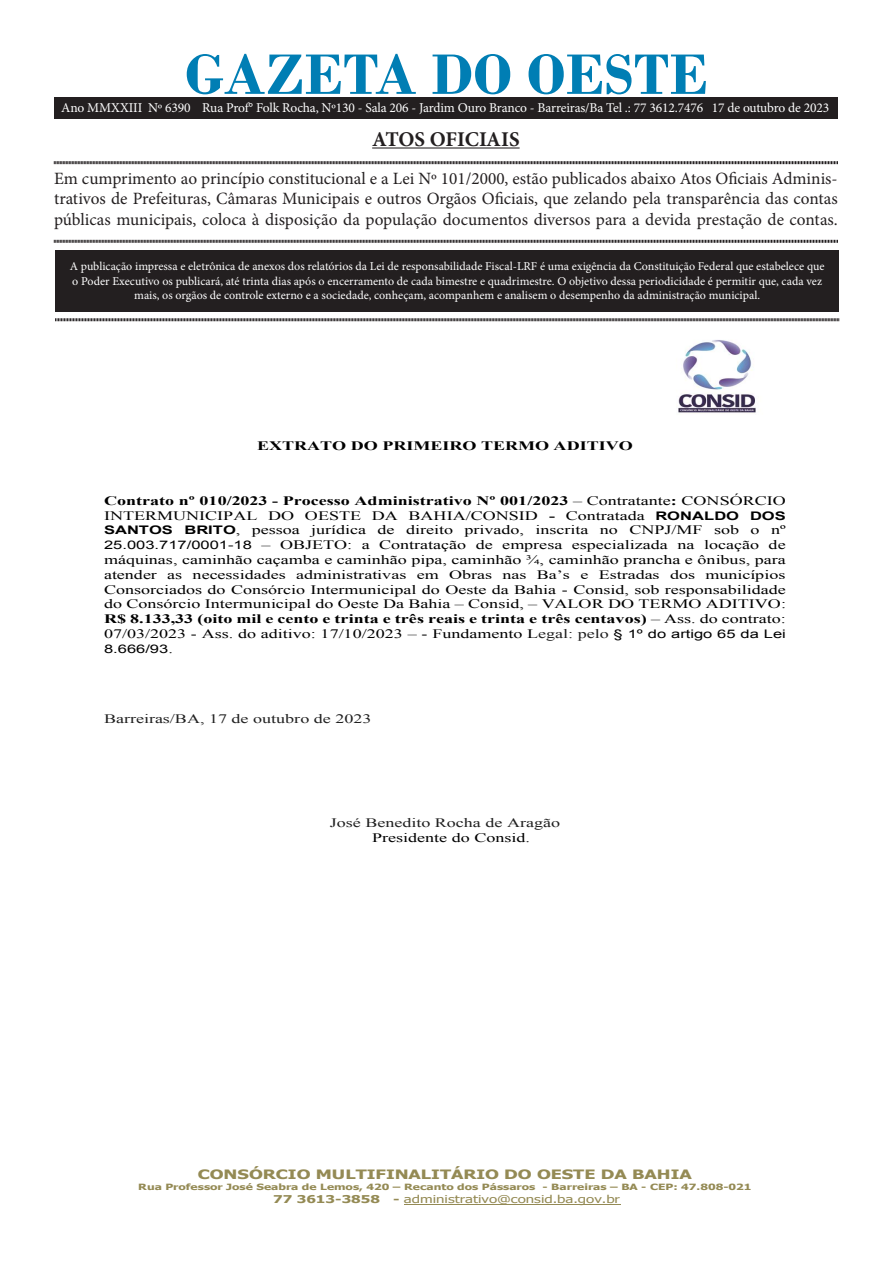
<style>
.page{position:relative;width:893px;height:1263px;background:#fff}
.page>*{position:absolute;margin:0;border:0;box-sizing:border-box;transform-origin:0 0}
.t1{font:700 60px "Bodoni";color:#007eb4}
.t2{font:700 21px "Minion Pro";letter-spacing:-.005em;color:#231f20}
.t3{font:17.25px/20.7px "Minion Pro";color:#231f20;text-align:justify}
.t4{font:13.5px "Minion Pro";letter-spacing:-.01em;color:#fff}
.t5{font:12.9px/14.9px "Times New Roman";color:#000;text-align:justify;scale:1.4 1}
.t6{font:12.9px/14.9px "Times New Roman";color:#202020;scale:1.4 1}
.t7{font:700 12.9px "Tahoma";color:#948a54;scale:1.4 1}
.t8{font:700 12.9px "Times New Roman";color:#000;scale:1.4 1}
.t9{font:12px/14.4px "Minion Pro";color:#fff;text-align:center}
.t10{font:11.85px "Arial";color:#000;scale:1.4 1}
.t11{font:10.8px "Tahoma";color:#948a54;scale:1.4 1}
.t12{font:700 8.55px "Tahoma";color:#948a54;scale:1.4 1}
.s1{font-weight:700}
.s2{font-family:"Arial";font-weight:700;font-size:11.85px}
.s3{font-family:"Arial";font-size:11.85px}
.s4{color:#202020}
.s5{font-family:"Times New Roman";font-size:12.9px}
.s6{color:#000}
</style>
<div class="page">
<div style="left:55px;top:250px;width:784px;height:61px;background:#231f20"></div>
<hr style="left:372px;top:147px;width:148px;height:2px;background:#231f20">
<svg style="left:54px;top:161px;width:784px;height:4px;background:#908e8e"></svg>
<svg style="left:54px;top:239px;width:784px;height:4px;background:#908e8e"></svg>
<svg style="left:55px;top:318px;width:784px;height:4px;background:#908e8e"></svg>
<div style="left:54px;top:98px;width:784px;height:20px;background:#231f20"></div>
<hr style="left:404px;top:1204px;width:216px;height:1px;background:#948a54">
<img style="left:678px;top:340px;width:78px;height:73px">
<p class="t1" style="left:185px;top:39px;width:525px">GAZETA DO OESTE</p>
<p class="t2" style="left:372px;top:124px;width:149px">ATOS OFICIAIS</p>
<p class="t3" style="left:54px;top:168px;width:785px">Em cumprimento ao princípio constitucional e a Lei Nº 101/2000, estão publicados abaixo Atos Oficiais Adminis&shy;trativos de Prefeituras, Câmaras Municipais e outros Orgãos Oficiais, que zelando pela transparência das contas públicas municipais, coloca à disposição da população documentos diversos para a devida prestação de contas.</p>
<p class="t9" style="left:70px;top:259px;width:756px">A publicação impressa e eletrônica de anexos dos relatórios da Lei de responsabilidade Fiscal-LRF é uma exigência da Constituição Federal que estabelece que o Poder Executivo os publicará, até trinta dias após o encerramento de cada bimestre e quadrimestre. O objetivo dessa periodicidade é permitir que, cada vez mais, os orgãos de controle externo e a sociedade, conheçam, acompanhem e analisem o desempenho da administração municipal.</p>
<p class="t4" style="left:61px;top:98px;width:769px">Ano MMXXIII Nº 6390 Rua Prof° Folk Rocha, Nº130 - Sala 206 - Jardim Ouro Branco - Barreiras/Ba Tel .: 77 3612.7476 17 de outubro de 2023</p>
<p class="t8" style="left:257px;top:436px;width:270px">EXTRATO DO PRIMEIRO TERMO ADITIVO</p>
<p class="t5" style="left:104px;top:492px;width:489px"><span class="s1">Contrato nº 010/2023 - Processo Administrativo Nº 001/2023</span> – Contratante<span class="s1">:</span> CONSÓRCIO INTERMUNICIPAL DO OESTE DA BAHIA/CONSID <span class="s1">-</span> Contratada <span class="s2">RONALDO DOS SANTOS BRITO</span>, pessoa jurídica de direito privado, inscrita no CNPJ/MF sob o nº <span class="s3">25.003.717/0001-18</span> – OBJETO: a Contratação de empresa especializada na locação de máquinas, caminhão caçamba e caminhão pipa, caminhão ¾, caminhão prancha e ônibus, para atender as necessidades administrativas em Obras nas Ba’s e Estradas dos municípios Consorciados do Consórcio Intermunicipal do Oeste da Bahia - Consid, sob responsabilidade do Consórcio Intermunicipal do Oeste Da Bahia – Consid, – VALOR DO TERMO ADITIVO:<br><span class="s1">R$ 8.133,33 (oito mil e cento e trinta e três reais e trinta e três centavos)</span> – Ass. do contrato:<br>07/03/2023 - Ass. do aditivo: 17/10/2023 – - Fundamento L<span class="s4">egal: pelo</span> <span class="s3">§ 1º do artigo 65 da Lei</span></p>
<p class="t10" style="left:104px;top:641px;width:51px">8.666/93<span class="s5">.</span></p>
<p class="t6" style="left:104px;top:711px;width:193px">Barreiras/BA, 17 de outubro de 2023</p>
<p class="t6" style="left:372px;top:815px;width:136px;text-indent:-42px">José Benedito Rocha de Aragão<br><span class="s6">Presidente do Consid.</span></p>
<p class="t7" style="left:198px;top:1165px;width:354px">CONSÓRCIO MULTIFINALITÁRIO DO OESTE DA BAHIA</p>
<p class="t12" style="left:138px;top:1181px;width:440px">Rua Professor José Seabra de Lemos, 420 – Recanto dos Pássaros - Barreiras – BA - CEP: 47.808-021</p>
<p class="t11" style="left:273px;top:1192px;width:249px"><span class="s1">77 3613-3858 -</span> administrativo@consid.ba.gov.br</p>
</div>
